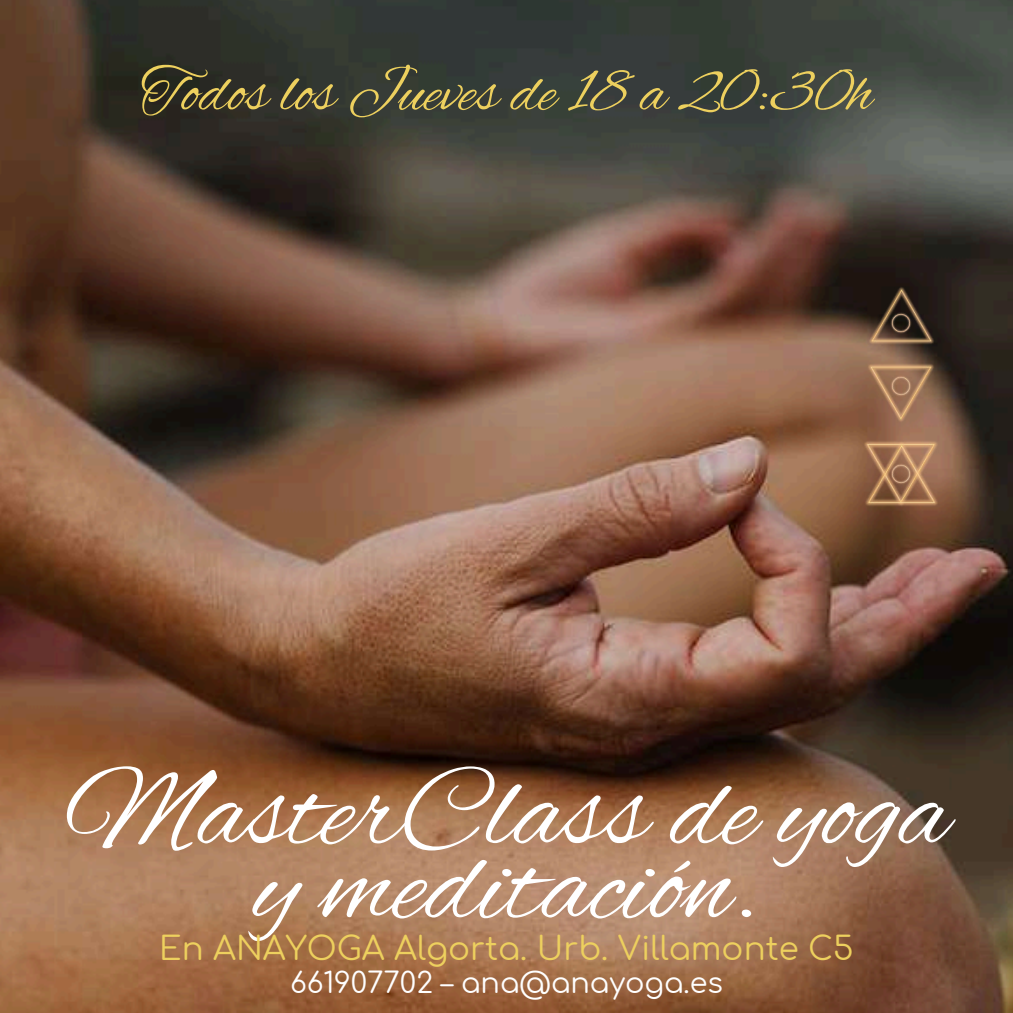
<style>
.page{position:relative;width:1013px;height:1013px;background:#fff}
.page>*{position:absolute;margin:0;border:0;box-sizing:border-box;transform-origin:0 0}
.t1{font:117.62px "Alex Brush";color:#fff}
.t2{font:62.25px "Alex Brush";color:#edd05e}
.t3{font:32.5px "Comfortaa";color:#edd05e}
.t4{font:28.75px "Comfortaa";color:#fff}
</style>
<div class="page">
<img style="left:0;top:0;width:1012px;height:1012px">
<img style="left:868px;top:364px;width:66px;height:58px">
<img style="left:890px;top:375px;width:21px;height:21px">
<img style="left:868px;top:286px;width:66px;height:58px">
<img style="left:890px;top:312px;width:21px;height:21px">
<img style="left:864px;top:441px;width:74px;height:66px">
<img style="left:890px;top:463px;width:21px;height:21px">
<h2 class="t2" style="left:141px;top:58px;width:733px">Todos los Jueves de 18 a 20:30h</h2>
<h1 class="t1" style="left:65px;top:745px;width:884px">MasterClass de yoga</h1>
<h1 class="t1" style="left:255px;top:819px;width:504px">y meditación.</h1>
<p class="t3" style="left:159px;top:931px;width:696px">En ANAYOGA Algorta. Urb. Villamonte C5</p>
<p class="t4" style="left:290px;top:967px;width:434px">661907702 – ana@anayoga.es</p>
</div>
